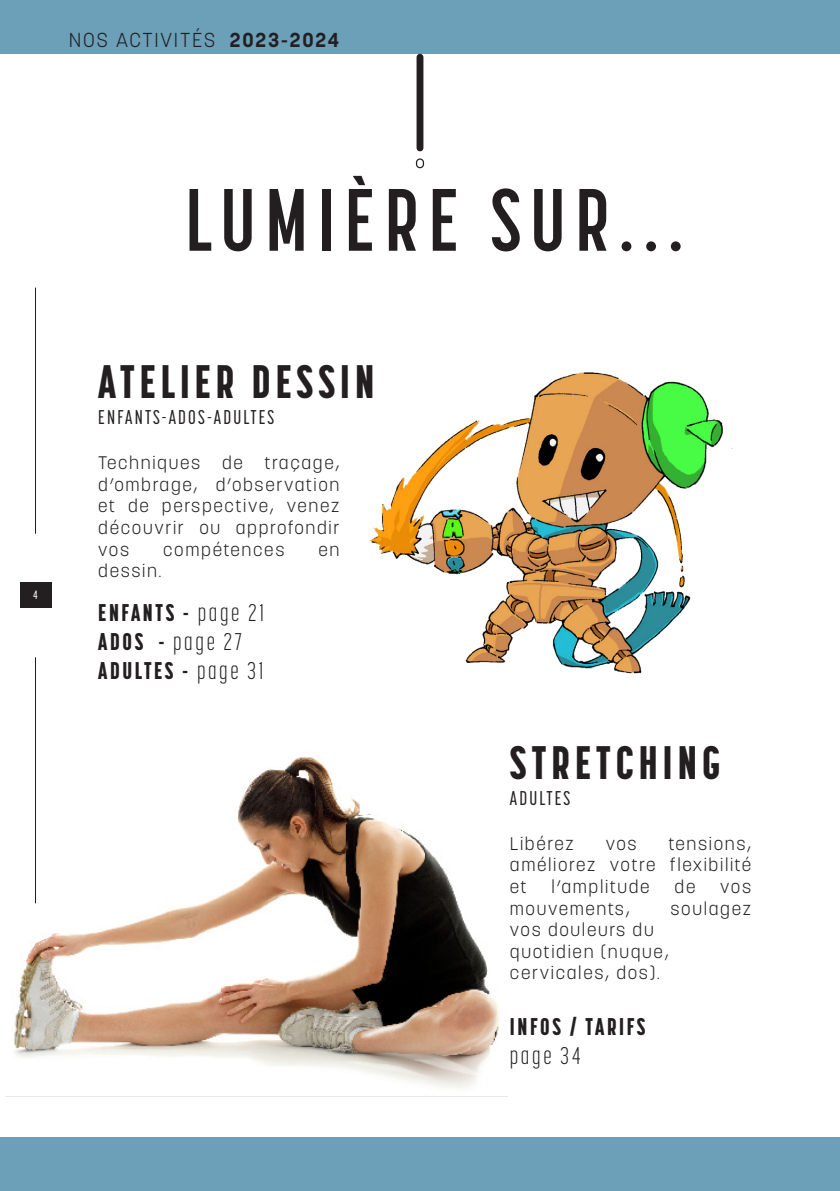
<style>
.page{position:relative;width:840px;height:1191px;background:#fff}
.page>*{position:absolute;margin:0;border:0;box-sizing:border-box;transform-origin:0 0}
.t1{font:700 87.6px "Korolev Compressed";letter-spacing:.11em;color:#231f20}
.Left_Justify{font:800 46.6px "Korolev Compressed";letter-spacing:.11em;color:#231f20}
.Left_Justify-2{font:800 24px "Korolev Compressed";letter-spacing:.11em;color:#231f20}
.Left_Justify-3{font:300 24px "Korolev Compressed";letter-spacing:.11em;color:#231f20}
.t2{font:300 20px "Korolev";letter-spacing:.09em;color:#231f20}
.Left_Justify-4{font:500 19.8px "Korolev Compressed";letter-spacing:.11em;color:#231f20}
.Left_Justify-5{font:300 18px/21.6px "Korolev";letter-spacing:.09em;color:#231f20;text-align:justify}
.Center{font:500 12px "Korolev Compressed";color:#fff}
.s1{font-weight:700}
.s2{font-weight:300}
.s3{font-weight:800}
</style>
<div class="page">
<div style="left:0;top:0;width:839px;height:54px;background:#6ba0b8"></div>
<div style="left:0;top:1137px;width:839px;height:54px;background:#6ba0b8"></div>
<img style="left:6px;top:756px;width:501px;height:341px">
<div style="left:20px;top:583px;width:31px;height:25px;background:#231f20"></div>
<hr style="left:35px;top:288px;width:1px;height:246px;background:#231f20">
<hr style="left:35px;top:657px;width:1px;height:246px;background:#231f20">
<img style="left:369px;top:372px;width:363px;height:302px">
<div style="left:416px;top:54px;width:7px;height:97px;background:#231f20;border-radius:3px"></div>
<div style="left:415px;top:158px;width:9px;height:10px;border:1px solid #231f20;border-radius:3px"></div>
<p class="t2" style="left:69px;top:27px;width:272px">NOS ACTIVITÉS <span class="s1">2023-2024</span></p>
<p class="Center" style="left:33px;top:588px;width:6px">4</p>
<p class="t1" style="left:185px;top:171px;width:499px">LUMIÈRE SUR...</p>
<p class="Left_Justify" style="left:98px;top:355px;width:277px">ATELIER DESSIN</p>
<p class="Left_Justify-4" style="left:98px;top:406px;width:177px">ENFANTS-ADOS-ADULTES</p>
<p class="Left_Justify-5" style="left:98px;top:452px;width:243px">Techniques de traçage, d’ombrage, d’observation et de perspective, venez découvrir ou approfondir vos</p>
<p class="Left_Justify-5" style="left:163px;top:538px;width:123px">compétences</p>
<p class="Left_Justify-5" style="left:318px;top:538px;width:22px">en</p>
<p class="Left_Justify-5" style="left:98px;top:560px;width:65px">dessin.</p>
<p class="Left_Justify-2" style="left:98px;top:599px;width:167px">ENFANTS - <span class="s2">page 21</span></p>
<p class="Left_Justify-3" style="left:98px;top:628px;width:145px"><span class="s3">ADOS -</span> page 27</p>
<p class="Left_Justify-2" style="left:98px;top:656px;width:166px">ADULTES - <span class="s2">page 31</span></p>
<p class="Left_Justify" style="left:509px;top:735px;width:212px">STRETCHING</p>
<p class="Left_Justify-4" style="left:509px;top:787px;width:62px">ADULTES</p>
<p class="Left_Justify-5" style="left:509px;top:832px;width:65px">Libérez</p>
<p class="Left_Justify-5" style="left:605px;top:832px;width:32px">vos</p>
<p class="Left_Justify-5" style="left:509px;top:832px;width:243px;text-indent:159px">tensions, améliorez votre flexibilité et</p>
<p class="Left_Justify-5" style="left:551px;top:876px;width:99px">l’amplitude</p>
<p class="Left_Justify-5" style="left:674px;top:876px;width:22px">de</p>
<p class="Left_Justify-5" style="left:720px;top:876px;width:32px">vos</p>
<p class="Left_Justify-5" style="left:509px;top:897px;width:121px">mouvements,</p>
<p class="Left_Justify-5" style="left:670px;top:897px;width:82px">soulagez</p>
<p class="Left_Justify-5" style="left:509px;top:919px;width:145px">vos douleurs du</p>
<p class="Left_Justify-5" style="left:509px;top:940px;width:160px">quotidien (nuque,</p>
<p class="Left_Justify-5" style="left:509px;top:962px;width:151px">cervicales, dos).</p>
<p class="Left_Justify-2" style="left:509px;top:1012px;width:137px">INFOS / TARIFS</p>
<p class="Left_Justify-3" style="left:509px;top:1042px;width:73px">page 34</p>
</div>
